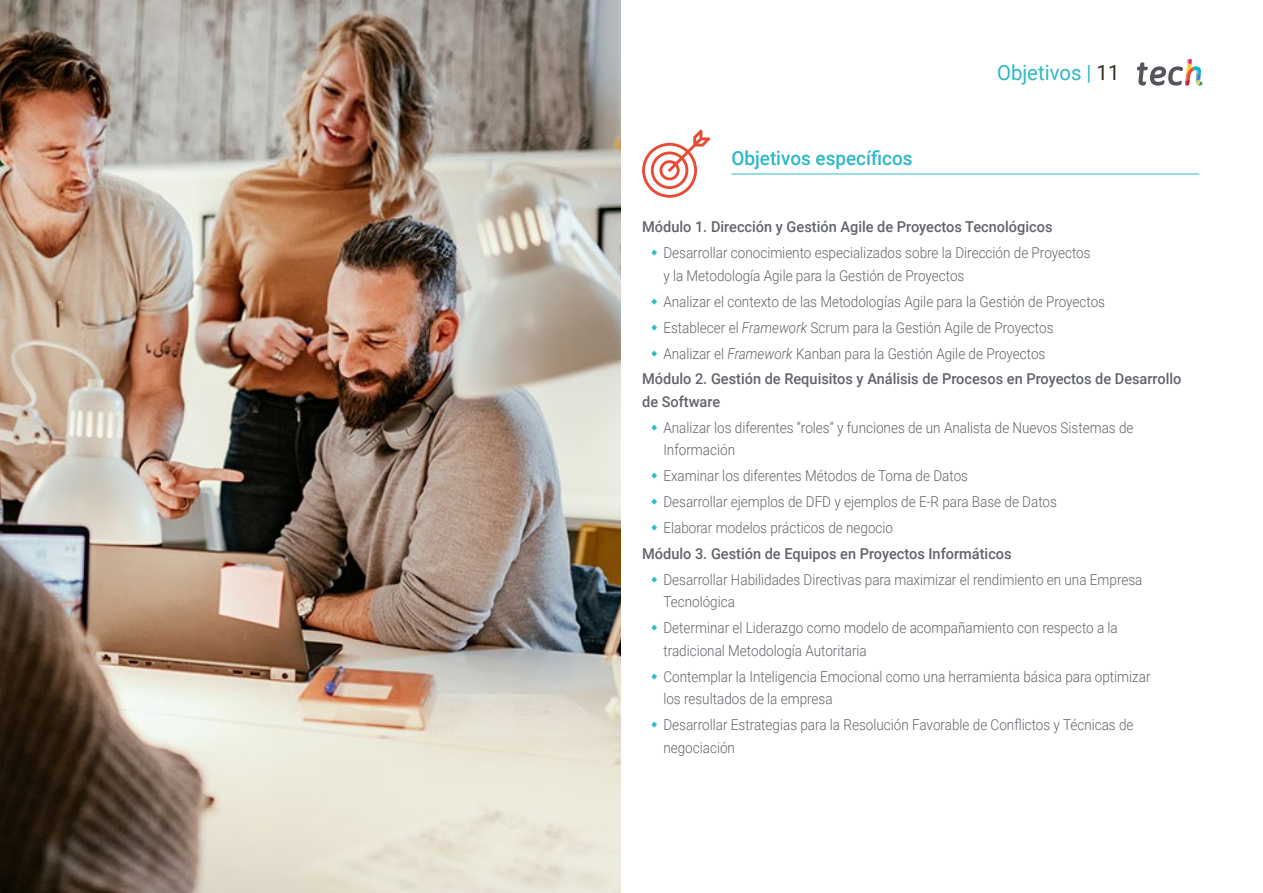
<style>
.page{position:relative;width:1263px;height:893px;background:#fff}
.page>*{position:absolute;margin:0;border:0;box-sizing:border-box;transform-origin:0 0}
.t1{font:21px "Roboto";color:#2db8c5}
.t2{font:500 19.5px "Roboto";color:#2db8c5}
.t3{font:300 15px/22.5px "Roboto";color:#61646a;scale:.9 1}
.t4{font:500 15px "Roboto";color:#61646a}
.s1{color:#312e20}
.s2{font-style:italic}
</style>
<div class="page">
<svg style="left:1137px;top:59px;width:65px;height:27px"></svg>
<hr style="left:731px;top:174px;width:468px;height:1px;background:#2db8c5">
<svg style="left:642px;top:130px;width:68px;height:68px"></svg>
<img style="left:0;top:0;width:621px;height:893px">
<h2 class="t2" style="left:731px;top:144px;width:183px">Objetivos específicos</h2>
<h1 class="t1" style="left:997px;top:57px;width:124px">Objetivos | <span class="s1">11</span></h1>
<p class="t4" style="left:642px;top:217px;width:412px">Módulo 1. Dirección y Gestión Agile de Proyectos Tecnológicos</p>
<p class="t3" style="left:663px;top:241px;width:476px">Desarrollar conocimiento especializados sobre la Dirección de Proyectos y la Metodología Agile para la Gestión de Proyectos</p>
<p class="t3" style="left:663px;top:290px;width:492px">Analizar el contexto de las Metodologías Agile para la Gestión de Proyectos</p>
<p class="t3" style="left:663px;top:315px;width:435px">Establecer el <span class="s2">Framework</span> Scrum para la Gestión Agile de Proyectos</p>
<p class="t3" style="left:663px;top:341px;width:426px">Analizar el <span class="s2">Framework</span> Kanban para la Gestión Agile de Proyectos</p>
<p class="t4" style="left:642px;top:369px;width:541px">Módulo 2. Gestión de Requisitos y Análisis de Procesos en Proyectos de Desarrollo</p>
<p class="t4" style="left:642px;top:391px;width:80px">de Software</p>
<p class="t3" style="left:663px;top:416px;width:524px">Analizar los diferentes “roles” y funciones de un Analista de Nuevos Sistemas de<br>Información</p>
<p class="t3" style="left:663px;top:462px;width:439px;line-height:26px">Examinar los diferentes Métodos de Toma de Datos<br>Desarrollar ejemplos de DFD y ejemplos de E-R para Base de Datos<br>Elaborar modelos prácticos de negocio</p>
<p class="t4" style="left:642px;top:543px;width:371px">Módulo 3. Gestión de Equipos en Proyectos Informáticos</p>
<p class="t3" style="left:663px;top:568px;width:534px">Desarrollar Habilidades Directivas para maximizar el rendimiento en una Empresa<br>Tecnológica</p>
<p class="t3" style="left:663px;top:616px;width:506px">Determinar el Liderazgo como modelo de acompañamiento con respecto a la tradicional Metodología Autoritaria</p>
<p class="t3" style="left:663px;top:664px;width:543px">Contemplar la Inteligencia Emocional como una herramienta básica para optimizar los resultados de la empresa</p>
<p class="t3" style="left:663px;top:713px;width:524px">Desarrollar Estrategias para la Resolución Favorable de Conflictos y Técnicas de negociación</p>
</div>
